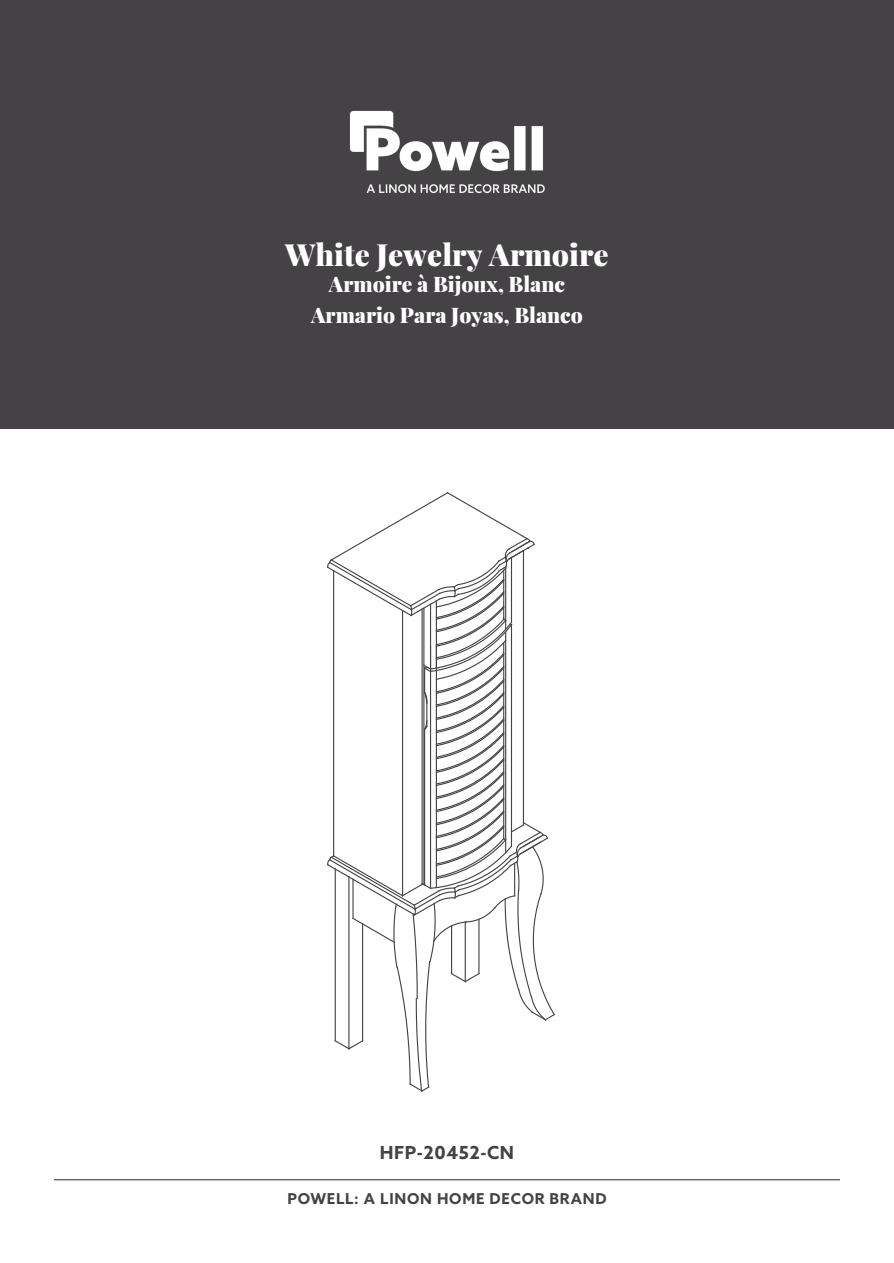
<style>
.page{position:relative;width:894px;height:1263px;background:#fff}
.page>*{position:absolute;margin:0;border:0;box-sizing:border-box;transform-origin:0 0}
.t1{font:30px "Playfair Display";color:#fff}
.t2{font:21px/31px "Playfair Display";color:#fff;text-align:center}
.t3{font:700 18px "Azo Sans";letter-spacing:.03em;color:#444244}
.t4{font:700 15px "Azo Sans";letter-spacing:.05em;color:#444244}
</style>
<div class="page">
<div style="left:0;top:0;width:893px;height:429px;background:#444244"></div>
<img style="left:349px;top:110px;width:196px;height:84px">
<hr style="left:54px;top:1179px;width:785px;height:1px;background:#444244">
<svg style="left:327px;top:492px;width:228px;height:600px"></svg>
<h1 class="t1" style="left:285px;top:231px;width:325px">White Jewelry Armoire</h1>
<p class="t2" style="left:311px;top:267px;width:273px">Armoire à Bijoux, Blanc<br>Armario Para Joyas, Blanco</p>
<p class="t3" style="left:380px;top:1140px;width:136px">HFP-20452-CN</p>
<p class="t4" style="left:287px;top:1188px;width:320px">POWELL: A LINON HOME DECOR BRAND</p>
</div>
